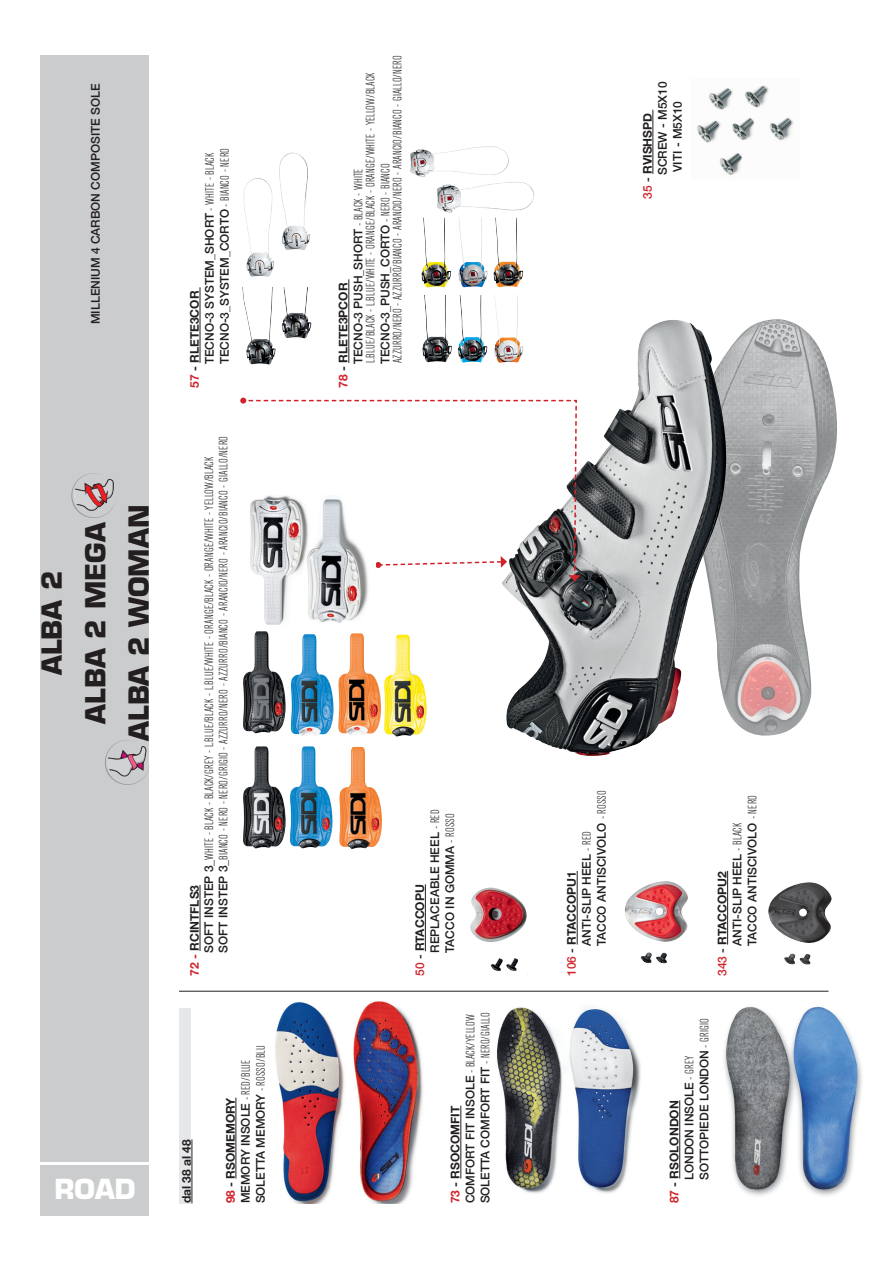
<style>
.page{position:relative;width:893px;height:1263px;background:#fff}
.page>*{position:absolute;margin:0;border:0;box-sizing:border-box;transform-origin:0 0}
.t1{font:700 27px/43.5px "Eurostile";color:#231f20;text-align:center}
.t2{font:700 27px "Eurostile";color:#fff}
.t3{font:500 12px/15px "Helvetica Neue";color:#231f20}
.t4{font:300 condensed 12px/14.4px "Akzidenz Grotesk BE";letter-spacing:.01em;color:#231f20}
.t5{font:700 12px "Helvetica Neue";color:#231f20}
.s1{font-weight:300;font-size:9px}
.s2{font-family:"Akzidenz Grotesk BE";font-weight:300;font-stretch:condensed}
.s3{color:#d1232a}
.s4{font-family:"Helvetica Neue";font-weight:500;font-stretch:normal}
.s5{font-weight:700;color:#d1232a}
.s6{font-weight:700}
</style>
<div class="page">
<div style="left:40px;top:55px;width:109px;height:1161px;background:#cbccce"></div>
<img style="left:687px;top:319px;width:150px;height:417px">
<img style="left:502px;top:320px;width:170px;height:436px">
<hr style="left:179px;top:991px;width:649px;height:1px;background:#231f20">
<img style="left:697px;top:85px;width:97px;height:90px">
<hr style="left:653px;top:110px;width:1px;height:64px;background:#231f20">
<svg style="left:240px;top:398px;width:340px;height:183px"></svg>
<hr style="left:200px;top:885px;width:1px;height:66px;background:#231f20">
<hr style="left:349px;top:279px;width:1px;height:84px;background:#231f20">
<img style="left:458px;top:295px;width:29px;height:68px">
<img style="left:459px;top:218px;width:29px;height:69px">
<img style="left:493px;top:218px;width:30px;height:69px">
<img style="left:494px;top:295px;width:30px;height:68px">
<img style="left:422px;top:295px;width:30px;height:67px">
<img style="left:421px;top:218px;width:30px;height:70px">
<img style="left:410px;top:146px;width:99px;height:31px">
<hr style="left:200px;top:287px;width:1px;height:76px;background:#231f20">
<img style="left:242px;top:287px;width:69px;height:53px">
<img style="left:252px;top:152px;width:58px;height:98px">
<hr style="left:40px;top:1162px;width:110px;height:3px;background:#fff">
<hr style="left:425px;top:884px;width:1px;height:67px;background:#231f20">
<img style="left:470px;top:888px;width:58px;height:88px">
<hr style="left:577px;top:871px;width:1px;height:73px;background:#231f20">
<img style="left:625px;top:881px;width:63px;height:83px">
<hr style="left:727px;top:871px;width:1px;height:73px;background:#231f20">
<img style="left:768px;top:882px;width:64px;height:82px">
<img style="left:724px;top:1006px;width:138px;height:190px">
<hr style="left:679px;top:1100px;width:1px;height:78px;background:#231f20">
<hr style="left:461px;top:1106px;width:1px;height:72px;background:#231f20">
<img style="left:497px;top:1007px;width:144px;height:186px">
<hr style="left:236px;top:1098px;width:1px;height:80px;background:#231f20">
<img style="left:275px;top:1001px;width:148px;height:202px">
<div style="left:179px;top:1008px;width:12px;height:195px;background:#e6e7e9"></div>
<hr style="left:192px;top:1139px;width:1px;height:64px;background:#231f20">
<img style="left:240px;top:495px;width:135px;height:130px">
<img style="left:290px;top:746px;width:42px;height:102px">
<img style="left:290px;top:634px;width:43px;height:102px">
<img style="left:243px;top:746px;width:43px;height:102px">
<img style="left:339px;top:747px;width:43px;height:102px">
<img style="left:384px;top:634px;width:43px;height:103px">
<img style="left:338px;top:633px;width:43px;height:102px">
<img style="left:243px;top:631px;width:43px;height:102px">
<svg style="left:105px;top:740px;width:45px;height:45px"></svg>
<svg style="left:71px;top:473px;width:44px;height:45px"></svg>
<p class="t3" style="left:87px;top:324px;width:242px;rotate:-90deg">MILLENIUM 4 CARBON COMPOSITE SOLE</p>
<h1 class="t1" style="left:30px;top:741px;width:238px;rotate:-90deg">ALBA 2<br>ALBA 2 MEGA<br>ALBA 2 WOMAN</h1>
<h1 class="t2" style="left:55px;top:1173px;width:83px">ROAD</h1>
<p class="t3" style="left:201px;top:364px;width:218px;rotate:-90deg">TECNO-3 SYSTEM_SHORT <span class="s1">-</span> <span class="s2">WHITE - BLACK<br></span>TECNO-3_SYSTEM_CORTO <span class="s1">-</span> <span class="s2">BIANCO - NERO</span></p>
<p class="t5" style="left:185px;top:388px;width:99px;rotate:-90deg"><span class="s3">57</span> - RLETE3COR</p>
<p class="t4" style="left:202px;top:952px;width:518px;rotate:-90deg"><span class="s4">SOFT INSTEP 3_</span>WHITE - BLACK - BLACK/GREY - L.BLUE/BLACK - L.BLUE/WHITE - ORANGE/BLACK - ORANGE/WHITE - YELLOW/BLACK<br><span class="s4">SOFT INSTEP 3_</span>BIANCO - NERO - NERO/GRIGIO - AZZURRO/NERO - AZZURRO/BIANCO - ARANCIO/NERO - ARANCIO/BIANCO - GIALLO/NERO</p>
<p class="t5" style="left:185px;top:976px;width:92px;rotate:-90deg"><span class="s3">72 -</span> RCINTFLS3</p>
<p class="t5" style="left:177px;top:1203px;width:65px;rotate:-90deg">dal 38 al 48</p>
<p class="t3" style="left:222px;top:1203px;width:160px;rotate:-90deg"><span class="s5">98</span> <span class="s6">- RSOMEMORY<br></span>MEMORY INSOLE <span class="s1">-</span> <span class="s2">RED/BLUE<br></span>SOLETTA MEMORY <span class="s1">-</span> <span class="s2">ROSSO/BLU</span></p>
<p class="t4" style="left:391px;top:363px;width:309px;rotate:-90deg">AZZURRO/NERO - AZZURRO/BIANCO - ARANCIO/NERO - ARANCIO/BIANCO - GIALLO/NERO</p>
<p class="t4" style="left:364px;top:363px;width:292px;rotate:-90deg">L.BLUE/BLACK - L.BLUE/WHITE - ORANGE/BLACK - ORANGE/WHITE - YELLOW/BLACK</p>
<p class="t3" style="left:377px;top:364px;width:202px;rotate:-90deg">TECNO-3_PUSH_CORTO <span class="s1">-</span> <span class="s2">NERO - BIANCO</span></p>
<p class="t3" style="left:335px;top:364px;width:197px;text-indent:-23px;rotate:-90deg"><span class="s5">78</span> <span class="s6">- RLETE3PCOR<br></span>TECNO-3 PUSH_SHORT <span class="s1">-</span> <span class="s2">BLACK - WHITE</span></p>
<p class="t3" style="left:411px;top:952px;width:144px;text-indent:-23px;rotate:-90deg"><span class="s3">50</span> - <span class="s6">RTACCOPU<br></span>REPLACEABLE HEEL <span class="s1">-</span> <span class="s2">RED<br></span>TACCO IN GOMMA <span class="s1">-</span> <span class="s2">ROSSO</span></p>
<p class="t3" style="left:447px;top:1203px;width:192px;rotate:-90deg"><span class="s5">73</span> <span class="s6">- RSOCOMFIT<br></span>COMFORT FIT INSOLE <span class="s1">-</span> <span class="s2">BLACK/YELLOW<br></span>SOLETTA COMFORT FIT <span class="s1">-</span> <span class="s2">NERO/GIALLO</span></p>
<p class="t3" style="left:639px;top:175px;width:95px;text-indent:-23px;rotate:-90deg"><span class="s3">35</span> - <span class="s6">RVISHSPD<br></span>SCREW - M5X10<br>VITI - M5X10</p>
<p class="t3" style="left:563px;top:946px;width:157px;text-indent:-30px;rotate:-90deg"><span class="s3">106</span> - <span class="s6">RTACCOPU1<br></span>ANTI-SLIP HEEL <span class="s1">-</span> <span class="s2">RED<br></span>TACCO ANTISCIVOLO <span class="s1">-</span> <span class="s2">ROSSO</span></p>
<p class="t3" style="left:714px;top:946px;width:152px;text-indent:-30px;rotate:-90deg"><span class="s3">343</span> - <span class="s6">RTACCOPU2<br></span>ANTI-SLIP HEEL <span class="s1">-</span> <span class="s2">BLACK<br></span>TACCO ANTISCIVOLO <span class="s1">-</span> <span class="s2">NERO</span></p>
<p class="t3" style="left:666px;top:1180px;width:164px;text-indent:-23px;rotate:-90deg"><span class="s5">87</span> <span class="s6">- RSOLONDON<br></span>LONDON INSOLE <span class="s1">-</span> <span class="s2">GREY<br></span>SOTTOPIEDE LONDON <span class="s1">-</span> <span class="s2">GRIGIO</span></p>
</div>
